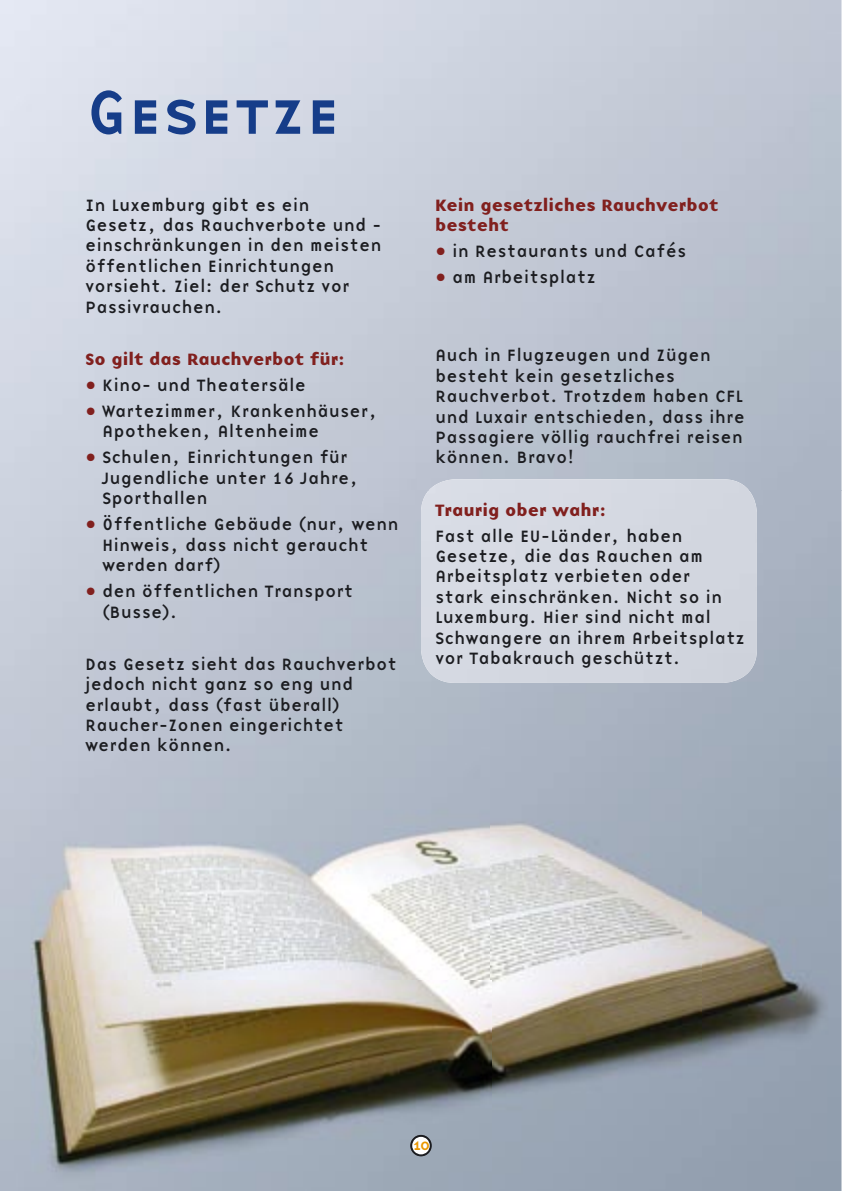
<style>
.page{position:relative;width:842px;height:1191px;background:#fff}
.page>*{position:absolute;margin:0;border:0;box-sizing:border-box;transform-origin:0 0}
.t1{font:64px "Base Nine Small Caps";color:#163d89}
.t2{font:17px/20.4px "Base Nine";color:#1b1c20}
.t3{font:17px/20.4px "Base Nine B";color:#81201e}
.t4{font:16px "Base Nine Small Caps";color:#ea9700}
.s1{color:#81201e}
</style>
<div class="page">
<img style="left:0;top:490px;width:491px;height:701px">
<img style="left:702px;top:490px;width:139px;height:701px">
<img style="left:491px;top:683px;width:211px;height:508px">
<svg style="left:410px;top:1134px;width:22px;height:22px"></svg>
<div style="left:421px;top:479px;width:336px;height:204px;background:#d4d8e1;border-radius:34px"></div>
<h1 class="t1" style="left:85px;top:66px;width:258px">Gesetze</h1>
<p class="t2" style="left:85px;top:194px;width:298px">In Luxemburg gibt es ein<br>Gesetz, das Rauchverbote und - einschränkungen in den meisten öffentlichen Einrichtungen vorsieht. Ziel: der Schutz vor<br>Passivrauchen.</p>
<p class="t3" style="left:85px;top:348px;width:262px">So gilt das Rauchverbot für:</p>
<p class="t2" style="left:85px;top:374px;width:223px"><span class="s1">•</span> Kino- und Theatersäle</p>
<p class="t2" style="left:102px;top:400px;width:277px;text-indent:-17px"><span class="s1">•</span> Wartezimmer, Krankenhäuser,<br>Apotheken, Altenheime</p>
<p class="t2" style="left:102px;top:447px;width:258px;text-indent:-17px"><span class="s1">•</span> Schulen, Einrichtungen für<br>Jugendliche unter 16 Jahre,<br>Sporthallen</p>
<p class="t2" style="left:102px;top:514px;width:298px;text-indent:-17px"><span class="s1">•</span> Öffentliche Gebäude (nur, wenn<br>Hinweis, dass nicht geraucht werden darf)</p>
<p class="t2" style="left:102px;top:581px;width:253px;text-indent:-17px"><span class="s1">•</span> den öffentlichen Transport (Busse).</p>
<p class="t2" style="left:85px;top:653px;width:313px">Das Gesetz sieht das Rauchverbot jedoch nicht ganz so eng und erlaubt, dass (fast überall)<br>Raucher-Zonen eingerichtet werden können.</p>
<p class="t3" style="left:435px;top:194px;width:285px">Kein gesetzliches Rauchverbot besteht</p>
<p class="t2" style="left:435px;top:241px;width:253px"><span class="s1">•</span> in Restaurants und Cafés</p>
<p class="t2" style="left:435px;top:267px;width:162px"><span class="s1">•</span> am Arbeitsplatz</p>
<p class="t2" style="left:435px;top:345px;width:311px">Auch in Flugzeugen und Zügen besteht kein gesetzliches<br>Rauchverbot. Trotzdem haben CFL und Luxair entschieden, dass ihre<br>Passagiere völlig rauchfrei reisen können. Bravo!</p>
<p class="t3" style="left:435px;top:499px;width:173px">Traurig ober wahr:</p>
<p class="t2" style="left:435px;top:525px;width:311px">Fast alle EU-Länder, haben<br>Gesetze, die das Rauchen am<br>Arbeitsplatz verbieten oder<br>stark einschränken. Nicht so in<br>Luxemburg. Hier sind nicht mal<br>Schwangere an ihrem Arbeitsplatz vor Tabakrauch geschützt.</p>
<p class="t4" style="left:412px;top:1133px;width:20px">10</p>
</div>
